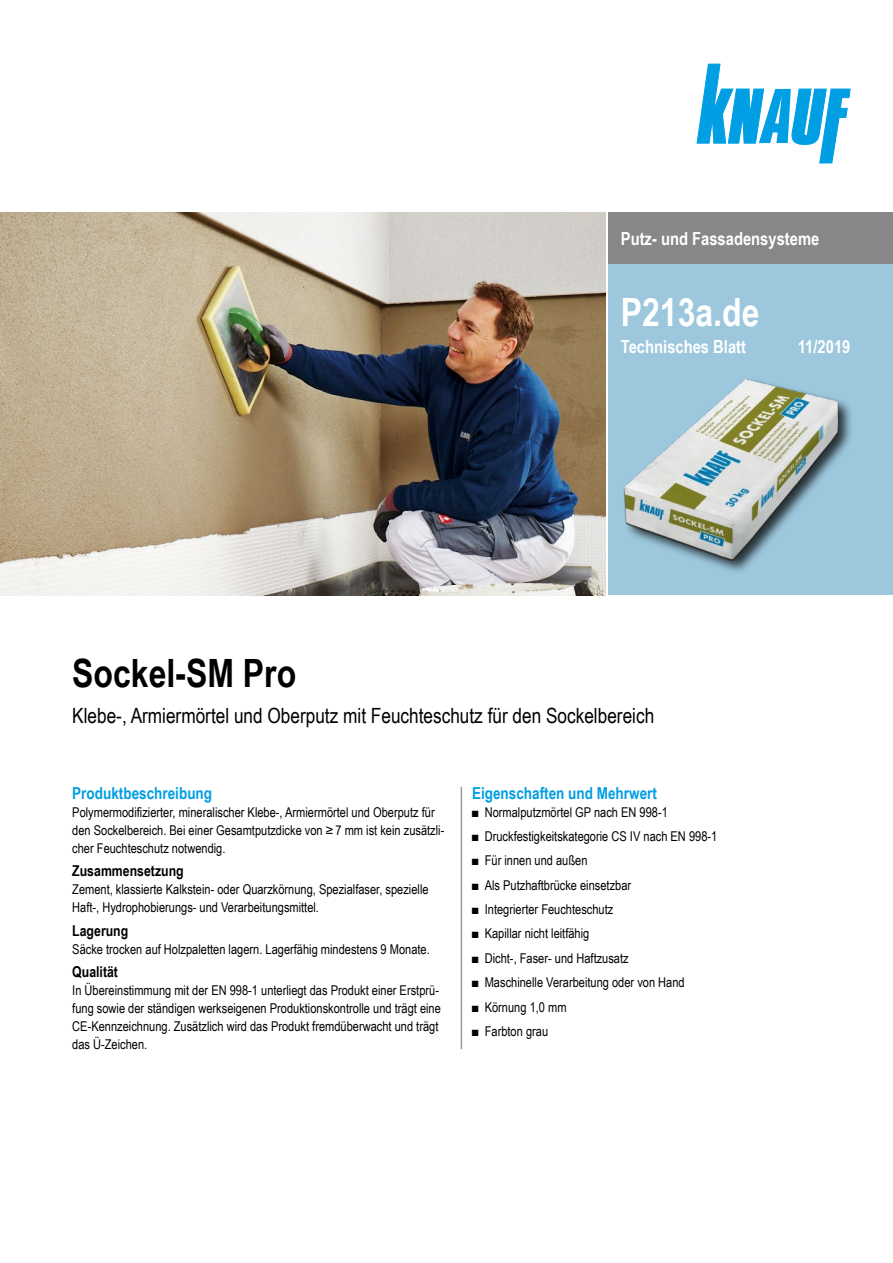
<style>
.page{position:relative;width:893px;height:1263px;background:#fff}
.page>*{position:absolute;margin:0;border:0;box-sizing:border-box;transform-origin:0 0}
.t1{font:700 39px "Arial Narrow";color:#000}
.t2{font:700 39px "Arial Narrow";color:#fff}
.t3{font:21px "Arial Narrow";color:#000}
.Ausgabe_TB{font:700 18px "Arial Narrow";color:#fff}
.Ue3_11cyan_TB{font:700 16.5px "Arial Narrow";color:#009ee3}
.Ue4_10schwarz_TB{font:700 15px "Arial Narrow";color:#000}
.Text_TB{font:13.5px/18px "Arial Narrow";color:#000}
</style>
<div class="page">
<div style="left:608px;top:213px;width:285px;height:382px;background:#9cc7dd"></div>
<div style="left:608px;top:213px;width:285px;height:51px;background:#868786"></div>
<img style="left:623px;top:379px;width:227px;height:192px">
<img style="left:0;top:213px;width:606px;height:382px">
<svg style="left:697px;top:64px;width:153px;height:99px"></svg>
<hr style="left:461px;top:787px;width:1px;height:262px;background:#9c9c9d">
<h3 class="Ausgabe_TB" style="left:621px;top:225px;width:200px">Putz- und Fassadensysteme</h3>
<h1 class="t2" style="left:621px;top:282px;width:140px">P213a.de</h1>
<h3 class="Ausgabe_TB" style="left:621px;top:333px;width:127px">Technisches Blatt</h3>
<p class="Ausgabe_TB" style="left:798px;top:333px;width:54px">11/2019</p>
<h1 class="t1" style="left:72px;top:644px;width:225px">Sockel-SM Pro</h1>
<h2 class="t3" style="left:72px;top:700px;width:583px">Klebe-, Armiermörtel und Oberputz mit Feuchteschutz für den Sockelbereich</h2>
<p class="Ue3_11cyan_TB" style="left:72px;top:780px;width:141px">Produktbeschreibung</p>
<p class="Text_TB" style="left:72px;top:802px;width:374px">Polymermodifizierter, mineralischer Klebe-, Armiermörtel und Oberputz für den Sockelbereich. Bei einer Gesamtputzdicke von ≥ 7 mm ist kein zusätzli&shy;cher Feuchteschutz notwendig.</p>
<p class="Ue4_10schwarz_TB" style="left:72px;top:859px;width:113px">Zusammensetzung</p>
<p class="Text_TB" style="left:72px;top:880px;width:358px">Zement, klassierte Kalkstein- oder Quarzkörnung, Spezialfaser, spezielle<br>Haft-, Hydrophobierungs- und Verarbeitungsmittel.</p>
<p class="Ue4_10schwarz_TB" style="left:72px;top:919px;width:58px">Lagerung</p>
<p class="Text_TB" style="left:72px;top:939px;width:359px">Säcke trocken auf Holzpaletten lagern. Lagerfähig mindestens 9 Monate.</p>
<p class="Ue4_10schwarz_TB" style="left:72px;top:960px;width:47px">Qualität</p>
<p class="Text_TB" style="left:72px;top:981px;width:370px">In Übereinstimmung mit der EN 998-1 unterliegt das Produkt einer Erstprü&shy;fung sowie der ständigen werkseigenen Produktionskontrolle und trägt eine CE‑Kennzeichnung. Zusätzlich wird das Produkt fremdüberwacht und trägt das Ü-Zeichen.</p>
<p class="Ue3_11cyan_TB" style="left:472px;top:780px;width:186px">Eigenschaften und Mehrwert</p>
<p class="Text_TB" style="left:472px;top:802px;width:197px">■ Normalputzmörtel GP nach EN 998-1</p>
<p class="Text_TB" style="left:472px;top:827px;width:247px">■ Druckfestigkeitskategorie CS IV nach EN 998-1</p>
<p class="Text_TB" style="left:472px;top:851px;width:117px">■ Für innen und außen</p>
<p class="Text_TB" style="left:472px;top:875px;width:161px">■ Als Putzhaftbrücke einsetzbar</p>
<p class="Text_TB" style="left:472px;top:900px;width:143px">■ Integrierter Feuchteschutz</p>
<p class="Text_TB" style="left:472px;top:924px;width:119px">■ Kapillar nicht leitfähig</p>
<p class="Text_TB" style="left:472px;top:948px;width:158px">■ Dicht-, Faser- und Haftzusatz</p>
<p class="Text_TB" style="left:472px;top:973px;width:214px">■ Maschinelle Verarbeitung oder von Hand</p>
<p class="Text_TB" style="left:472px;top:997px;width:96px">■ Körnung 1,0 mm</p>
<p class="Text_TB" style="left:472px;top:1022px;width:78px">■ Farbton grau</p>
</div>
